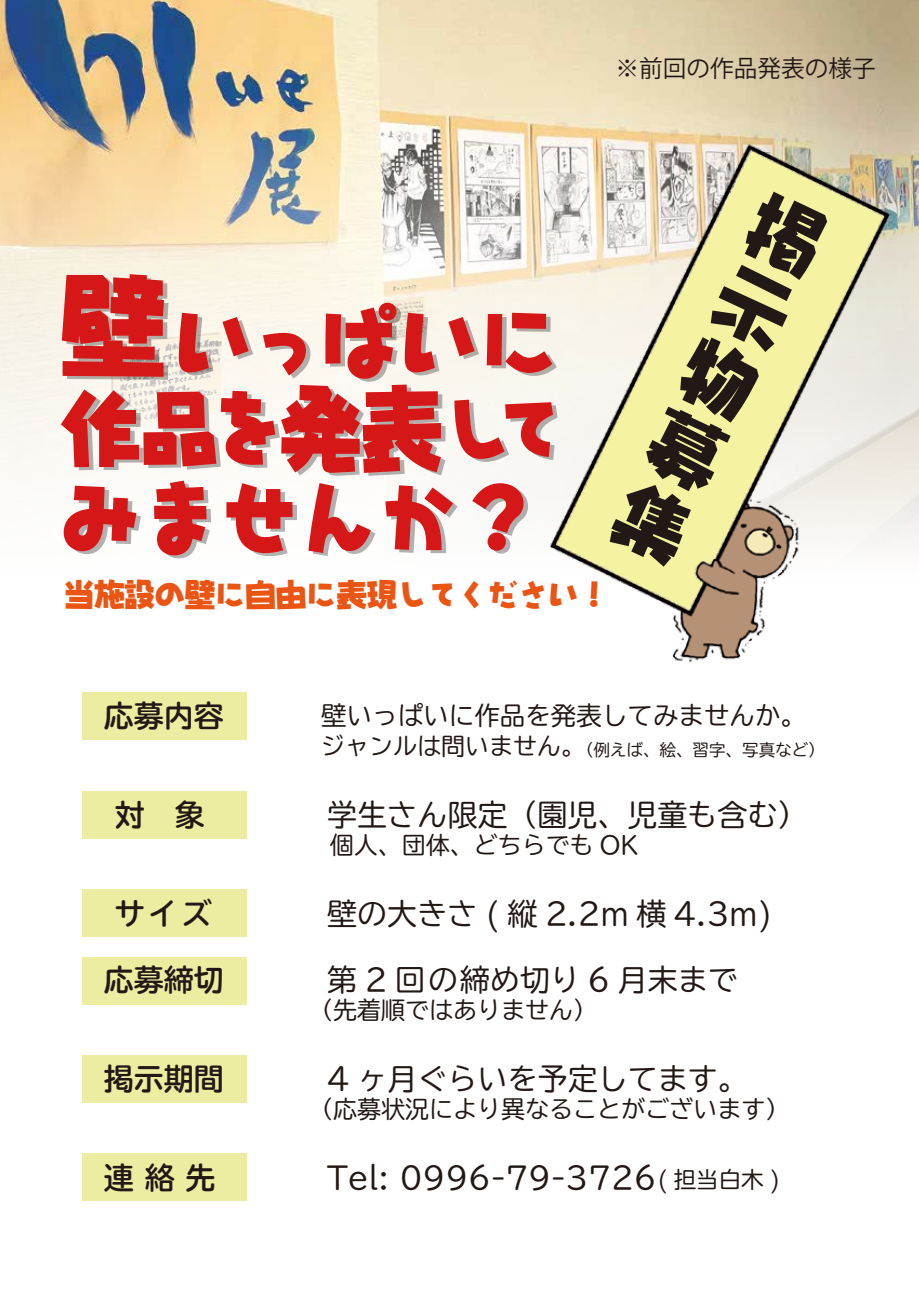
<style>
.page{position:relative;width:919px;height:1289px;background:#fff}
.page>*{position:absolute;margin:0;border:0;box-sizing:border-box;transform-origin:0 0}
.t1{font:79.5px/88.2px "NIS JYA UP 83 pv RKSJ H";color:#d61718;text-align:justify}
.t2{font:72px/79.2px "NIS JYA UP 83 pv RKSJ H";color:#221815;text-align:justify}
.t3{font:30.3px "NIS JYA UP 83 pv RKSJ H";color:#ea5514}
.t4{font:30px "TBUDR Go Std";color:#221815}
.t5{font:700 30px "TBUDR Go Std";color:#221815}
.t6{font:25.5px "TBUDR Go Std";color:#221815}
.t7{font:24px "TBUDR Go Std";color:#221815}
.t8{font:23.7px "Koz Go Pr 6 N";color:#221815}
.t9{font:16.5px "TBUDR Go Std";color:#221815}
.s1{font-size:105px}
.s2{font-size:90px}
.s3{font-size:72px}
.s4{font-size:24px}
.s5{font-size:22.5px}
</style>
<div class="page">
<svg style="left:0;top:0;width:918px;height:468px;background:#dcd1b7"></svg>
<img style="left:0;top:126px;width:113px;height:355px">
<div style="left:82px;top:692px;width:165px;height:48px;background:#ededa2"></div>
<div style="left:82px;top:791px;width:165px;height:47px;background:#ededa2"></div>
<div style="left:82px;top:889px;width:165px;height:47px;background:#ededa2"></div>
<div style="left:82px;top:957px;width:165px;height:47px;background:#ededa2"></div>
<div style="left:82px;top:1055px;width:165px;height:47px;background:#ededa2"></div>
<div style="left:82px;top:1153px;width:165px;height:47px;background:#ededa2"></div>
<img style="left:353px;top:127px;width:565px;height:536px">
<svg style="left:353px;top:505px;width:259px;height:145px"></svg>
<h1 class="t1" style="left:60px;top:292px;width:507px"><span class="s1">壁</span>いっぱいに作品を<span class="s2">発表</span><span class="s3">して</span>みませんか？</h1>
<p class="t8" style="left:615px;top:55px;width:262px">※前回の作品発表の様子</p>
<h2 class="t2" style="left:771px;top:180px;width:38px;rotate:25deg">掲示物募集</h2>
<p class="t3" style="left:64px;top:575px;width:547px">当施設の壁に自由に表現してください！</p>
<p class="t5" style="left:104px;top:691px;width:121px">応募内容</p>
<p class="t6" style="left:321px;top:694px;width:486px">壁いっぱいに作品を発表してみませんか。</p>
<p class="t9" style="left:321px;top:736px;width:505px"><span class="s4">ジャンルは問いません。</span>（例えば、絵、習字、写真など）</p>
<p class="t5" style="left:115px;top:790px;width:91px">対　象</p>
<p class="t4" style="left:327px;top:790px;width:482px">学生さん限定（園児、児童も含む）</p>
<p class="t7" style="left:330px;top:825px;width:310px">個人、団体、どちらでも OK</p>
<p class="t5" style="left:115px;top:889px;width:99px">サイズ</p>
<p class="t4" style="left:327px;top:889px;width:447px">壁の大きさ ( 縦 2.2m 横 4.3m)</p>
<p class="t5" style="left:104px;top:955px;width:121px">応募締切</p>
<p class="t4" style="left:327px;top:955px;width:412px">第 2 回の締め切り 6 月末まで</p>
<p class="t7" style="left:309px;top:990px;width:289px">（先着順ではありません）</p>
<p class="t5" style="left:104px;top:1054px;width:121px">掲示期間</p>
<p class="t4" style="left:327px;top:1054px;width:422px">4 ヶ月ぐらいを予定してます。</p>
<p class="t7" style="left:309px;top:1089px;width:481px">（応募状況により異なることがございます）</p>
<p class="t5" style="left:104px;top:1153px;width:113px">連 絡 先</p>
<p class="t4" style="left:327px;top:1153px;width:455px">Tel: 0996-79-3726<span class="s5">( 担当白木 )</span></p>
</div>
